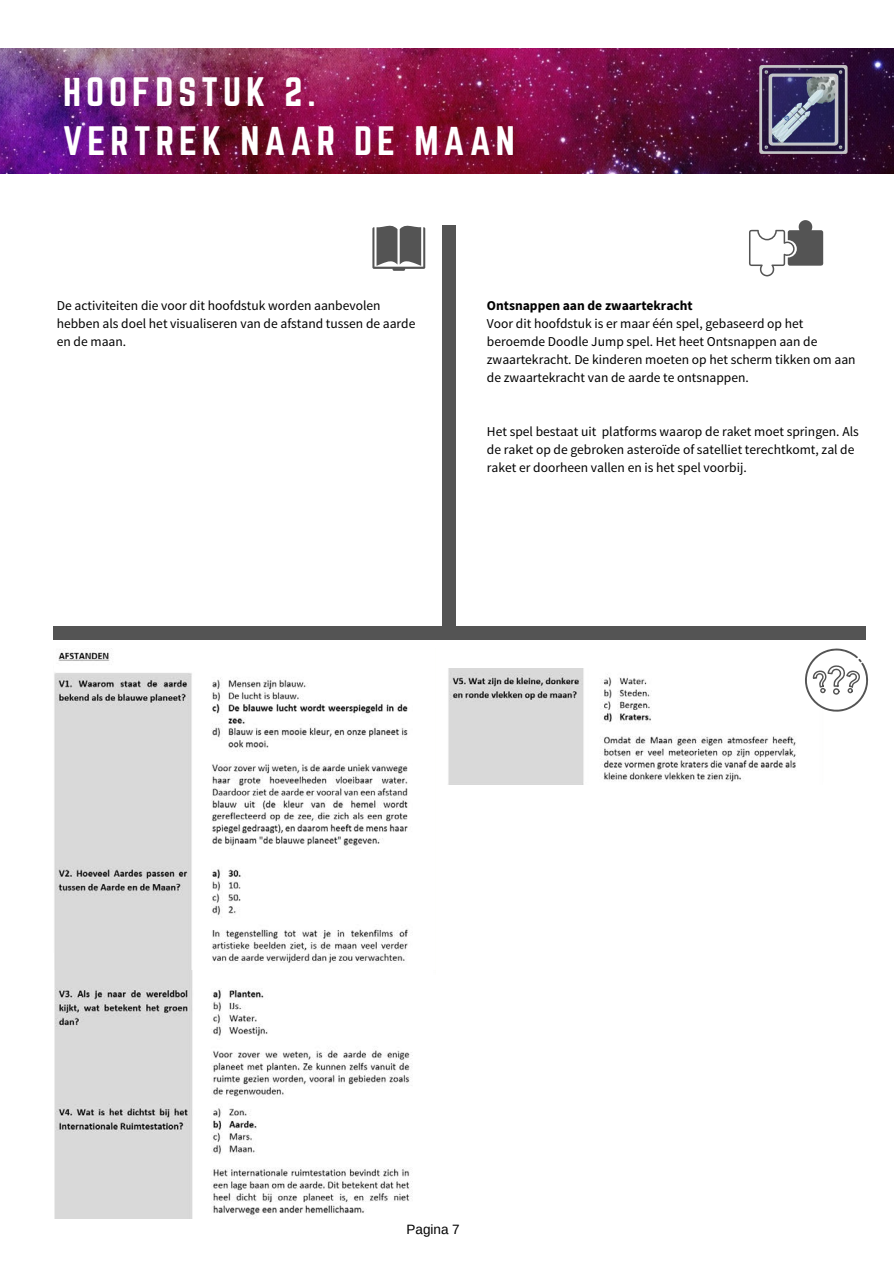
<style>
.page{position:relative;width:894px;height:1264px;background:#fff}
.page>*{position:absolute;margin:0;border:0;box-sizing:border-box;transform-origin:0 0}
.t1{font:36px/49.3px "Norwester";letter-spacing:.14em;color:#fff}
.t2{font:13.5px/18px "Source Sans Pro";color:#000}
.t3{font:700 13.5px "Source Sans Pro";color:#000}
.t4{font:13.5px "Arimo";color:#000}
</style>
<div class="page">
<img style="left:0;top:48px;width:893px;height:125px">
<div style="left:53px;top:626px;width:812px;height:14px;background:#545454"></div>
<div style="left:442px;top:226px;width:14px;height:404px;background:#545454"></div>
<svg style="left:372px;top:226px;width:53px;height:45px;background:#7c7c7c"></svg>
<svg style="left:749px;top:220px;width:74px;height:56px"></svg>
<img style="left:755px;top:65px;width:99px;height:95px">
<img style="left:54px;top:648px;width:354px;height:322px">
<img style="left:54px;top:970px;width:359px;height:248px">
<img style="left:448px;top:669px;width:348px;height:116px">
<svg style="left:805px;top:648px;width:62px;height:63px"></svg>
<h1 class="t1" style="left:63px;top:69px;width:453px">HOOFDSTUK 2.<br>VERTREK NAAR DE MAAN</h1>
<p class="t2" style="left:57px;top:296px;width:360px">De activiteiten die voor dit hoofdstuk worden aanbevolen hebben als doel het visualiseren van de afstand tussen de aarde en de maan.</p>
<p class="t3" style="left:487px;top:296px;width:207px">Ontsnappen aan de zwaartekracht</p>
<p class="t2" style="left:487px;top:314px;width:370px">Voor dit hoofdstuk is er maar één spel, gebaseerd op het beroemde Doodle Jump spel. Het heet Ontsnappen aan de zwaartekracht. De kinderen moeten op het scherm tikken om aan de zwaartekracht van de aarde te ontsnappen.</p>
<p class="t2" style="left:487px;top:422px;width:373px">Het spel bestaat uit platforms waarop de raket moet springen. Als de raket op de gebroken asteroïde of satelliet terechtkomt, zal de raket er doorheen vallen en is het spel voorbij.</p>
<p class="t4" style="left:406px;top:1221px;width:55px">Pagina 7</p>
</div>
